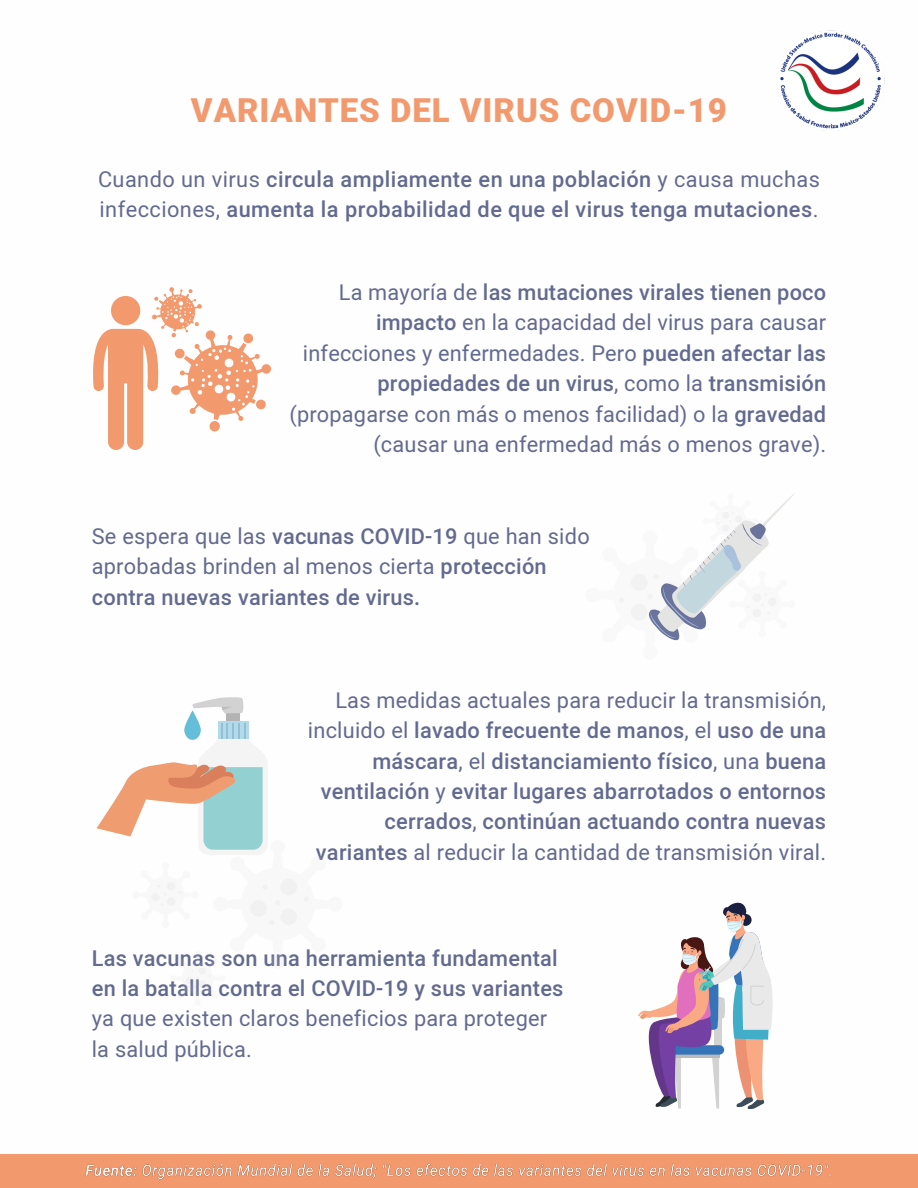
<style>
.page{position:relative;width:918px;height:1188px;background:#fff}
.page>*{position:absolute;margin:0;border:0;box-sizing:border-box;transform-origin:0 0}
.t1{font:900 33px "Mardoto";letter-spacing:.03em;color:#f2996e}
.t2{font:500 21.75px/30.3px "Mardoto";letter-spacing:.01em;color:#626a8f}
.t3{font:21.75px/30.3px "Mardoto";letter-spacing:.01em;color:#626a8f;text-align:right}
.s1{font-weight:400}
.s2{font-weight:500}
</style>
<div class="page">
<svg style="left:93px;top:287px;width:178px;height:163px"></svg>
<svg style="left:619px;top:493px;width:176px;height:148px"></svg>
<svg style="left:638px;top:902px;width:135px;height:207px"></svg>
<svg style="left:96px;top:697px;width:213px;height:290px"></svg>
<div style="left:199px;top:967px;width:7px;height:8px;background:#f1f1f1;border-radius:50%"></div>
<div style="left:199px;top:980px;width:7px;height:7px;background:#f1f1f1;border-radius:50%"></div>
<div style="left:0;top:1154px;width:918px;height:34px;background:#f2996e"></div>
<img style="left:777px;top:30px;width:108px;height:101px">
<img style="left:85px;top:1163px;width:746px;height:17px">
<p class="t1" style="left:191px;top:92px;width:538px">VARIANTES DEL VIRUS COVID-19</p>
<p class="t2" style="left:98px;top:164px;width:723px"><span class="s1">Cuando un virus</span> circula ampliamente en una población <span class="s1">y causa muchas infecciones,</span> aumenta la probabilidad de que el virus tenga mutaciones<span class="s1">.</span></p>
<p class="t3" style="left:289px;top:277px;width:538px">La mayoría de <span class="s2">las mutaciones virales tienen poco impacto</span> en la capacidad del virus para causar infecciones y enfermedades. Pero <span class="s2">pueden afectar las propiedades de un virus</span>, como la <span class="s2">transmisión </span>(propagarse con más o menos facilidad) o la <span class="s2">gravedad </span>(causar una enfermedad más o menos grave).</p>
<p class="t2" style="left:92px;top:521px;width:499px"><span class="s1">Se espera que las</span> vacunas COVID-19 <span class="s1">que han sido aprobadas brinden al menos cierta</span> protección contra nuevas variantes de virus.</p>
<p class="t2" style="left:308px;top:685px;width:520px;text-align:right"><span class="s1">Las medidas actuales para reducir la transmisión, incluido el</span> lavado frecuente de manos<span class="s1">, el</span> uso de una máscara<span class="s1">, el</span> distanciamiento físico<span class="s1">, una</span> buena ventilación <span class="s1">y</span> evitar lugares abarrotados o entornos cerrados<span class="s1">,</span> continúan actuando contra nuevas variantes <span class="s1">al reducir la cantidad de transmisión viral.</span></p>
<p class="t2" style="left:92px;top:943px;width:473px">Las vacunas son una herramienta fundamental en la batalla contra el COVID-19 y sus variantes <span class="s1">ya que existen claros beneficios para proteger la salud pública.</span></p>
</div>
